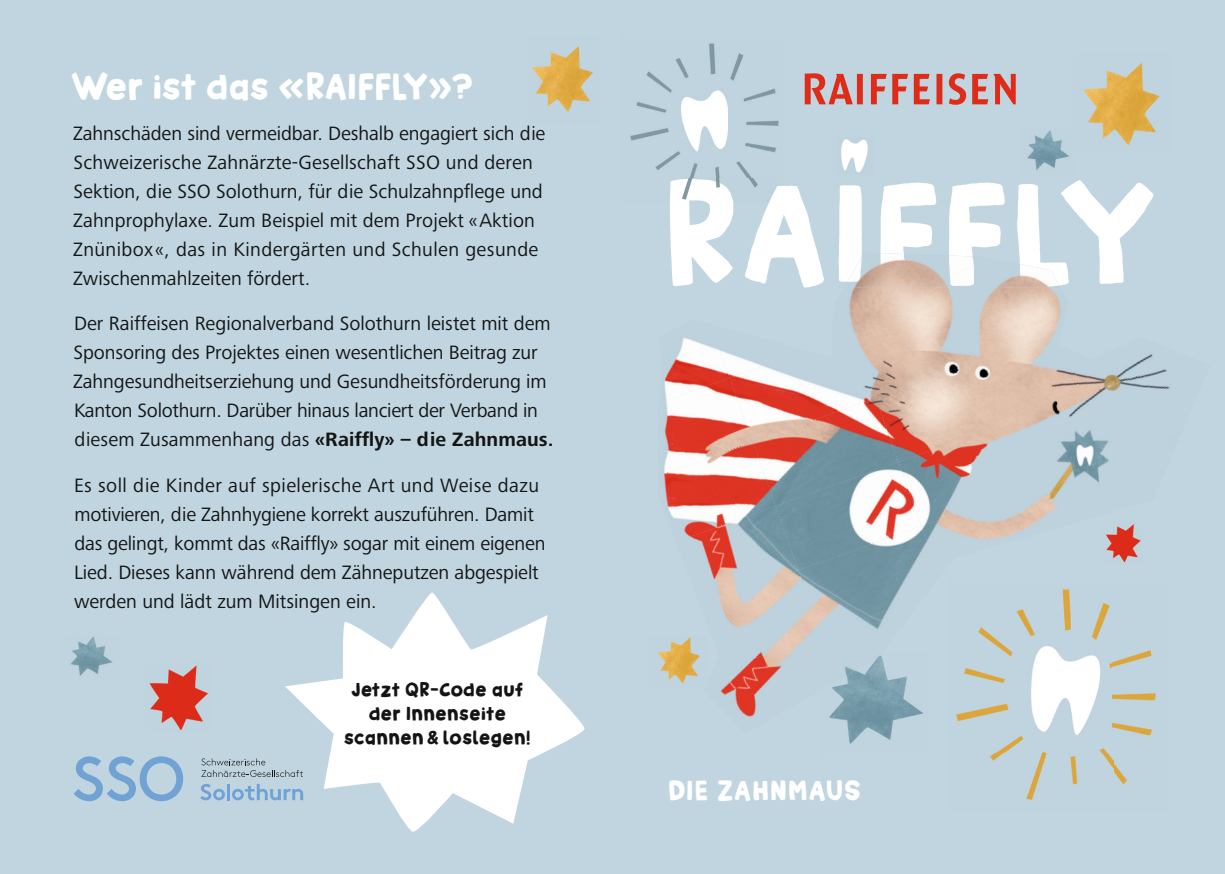
<style>
.page{position:relative;width:1225px;height:874px;background:#fff}
.page>*{position:absolute;margin:0;border:0;box-sizing:border-box;transform-origin:0 0}
.t1{font:162px "Tasty Joke";color:#fff}
.t2{font:42px "Tasty Joke";letter-spacing:-.02em;color:#fff}
.t3{font:32px "Tasty Joke";color:#fff}
.t4{font:22px/24px "Tasty Joke";letter-spacing:-.01em;color:#131413;text-align:center}
.t5{font:20px/29px "Frutiger Next Pro";letter-spacing:-.005em;color:#131413}
.s1{font-weight:700}
</style>
<div class="page">
<div style="left:0;top:0;width:1225px;height:873px;background:#c0d5e0"></div>
<svg style="left:285px;top:592px;width:299px;height:239px;fill:#fff"></svg>
<svg style="left:200px;top:784px;width:25px;height:16px"></svg>
<hr style="left:227px;top:783px;width:3px;height:16px;background:#70a2d4">
<svg style="left:232px;top:783px;width:71px;height:17px"></svg>
<svg style="left:201px;top:758px;width:102px;height:18px"></svg>
<svg style="left:74px;top:756px;width:109px;height:44px"></svg>
<img style="left:829px;top:658px;width:94px;height:86px">
<img style="left:956px;top:589px;width:200px;height:211px">
<img style="left:658px;top:637px;width:42px;height:47px">
<img style="left:1106px;top:524px;width:35px;height:39px">
<img style="left:666px;top:338px;width:44px;height:39px">
<img style="left:710px;top:346px;width:19px;height:31px">
<img style="left:849px;top:287px;width:100px;height:38px">
<img style="left:995px;top:287px;width:48px;height:44px">
<img style="left:664px;top:377px;width:65px;height:64px">
<img style="left:729px;top:353px;width:123px;height:88px">
<img style="left:852px;top:289px;width:146px;height:108px">
<img style="left:1043px;top:287px;width:89px;height:86px">
<img style="left:664px;top:441px;width:88px;height:77px">
<img style="left:752px;top:397px;width:123px;height:109px">
<img style="left:875px;top:353px;width:123px;height:108px">
<img style="left:998px;top:331px;width:107px;height:128px">
<img style="left:1132px;top:354px;width:35px;height:19px">
<img style="left:675px;top:506px;width:100px;height:64px">
<img style="left:775px;top:461px;width:123px;height:109px">
<img style="left:898px;top:417px;width:146px;height:108px">
<img style="left:1082px;top:373px;width:88px;height:86px">
<img style="left:711px;top:570px;width:87px;height:64px">
<img style="left:798px;top:525px;width:123px;height:109px">
<img style="left:921px;top:481px;width:123px;height:71px">
<img style="left:1044px;top:459px;width:79px;height:68px">
<img style="left:1167px;top:432px;width:3px;height:21px">
<img style="left:720px;top:634px;width:89px;height:83px">
<img style="left:821px;top:597px;width:100px;height:37px">
<img style="left:847px;top:253px;width:116px;height:29px">
<img style="left:963px;top:256px;width:96px;height:31px">
<img style="left:851px;top:263px;width:145px;height:24px">
<img style="left:829px;top:655px;width:53px;height:35px">
<img style="left:841px;top:139px;width:27px;height:34px">
<img style="left:1027px;top:130px;width:42px;height:40px">
<img style="left:1084px;top:62px;width:76px;height:84px">
<img style="left:630px;top:43px;width:98px;height:136px">
<img style="left:730px;top:53px;width:49px;height:126px">
<img style="left:670px;top:179px;width:112px;height:24px">
<img style="left:149px;top:665px;width:59px;height:66px">
<img style="left:71px;top:636px;width:41px;height:40px">
<img style="left:532px;top:46px;width:61px;height:66px">
<svg style="left:804px;top:73px;width:211px;height:32px"></svg>
<h2 class="t2" style="left:71px;top:62px;width:404px">Wer ist das «RAIFFLY»?</h2>
<p class="t5" style="left:73px;top:119px;width:474px">Zahnschäden sind vermeidbar. Deshalb engagiert sich die Schweizerische Zahnärzte-Gesellschaft SSO und deren Sektion, die SSO Solothurn, für die Schulzahnpflege und Zahnprophylaxe. Zum Beispiel mit dem Projekt «Aktion Znünibox«, das in Kindergärten und Schulen gesunde Zwischenmahlzeiten fördert.</p>
<p class="t5" style="left:73px;top:309px;width:482px">Der Raiffeisen Regionalverband Solothurn leistet mit dem Sponsoring des Projektes einen wesentlichen Beitrag zur Zahngesundheitserziehung und Gesundheitsförderung im Kanton Solothurn. Darüber hinaus lanciert der Verband in diesem Zusammenhang das <span class="s1">«Raiffly» – die Zahnmaus.</span></p>
<p class="t5" style="left:74px;top:470px;width:473px">Es soll die Kinder auf spielerische Art und Weise dazu motivieren, die Zahnhygiene korrekt auszuführen. Damit das gelingt, kommt das «Raiffly» sogar mit einem eigenen Lied. Dieses kann während dem Zähneputzen abgespielt werden und lädt zum Mitsingen ein.</p>
<p class="t4" style="left:344px;top:676px;width:188px">Jetzt QR-Code auf der Innenseite scannen &amp; loslegen!</p>
<h1 class="t1" style="left:660px;top:141px;width:499px">RAIFFLY</h1>
<h3 class="t3" style="left:668px;top:771px;width:195px">DIE ZAHNMAUS</h3>
</div>
